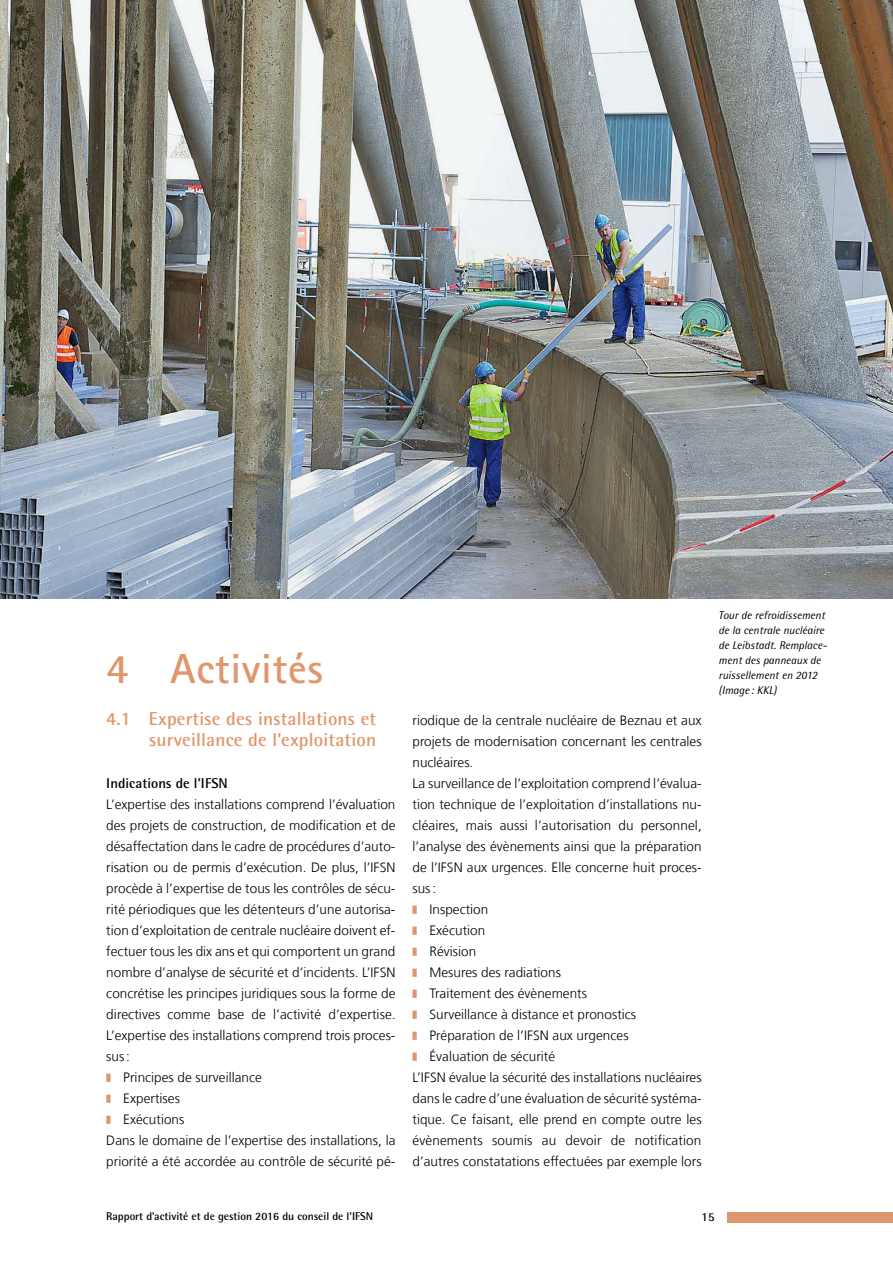
<style>
.page{position:relative;width:893px;height:1263px;background:#fff}
.page>*{position:absolute;margin:0;border:0;box-sizing:border-box;transform-origin:0 0}
.t1{font:700 42px "Rotis Sans Serif Pro";letter-spacing:.015em;color:#e0966c}
.t2{font:700 18.75px/21px "Rotis Semi Sans Pro";letter-spacing:.01em;color:#e0966c;text-align:right}
.t3{font:700 14.25px "Rotis Semi Sans Pro";letter-spacing:.005em;color:#000}
.t4{font:300 13.5px "Frutiger LT Com";letter-spacing:.005em;color:#000}
.t5{font:700 12px "Rotis Semi Sans Pro";color:#000}
.t6{font:italic 11.25px/15px "Rotis Semi Sans Pro";color:#000}
.t7{font:700 11.25px "Rotis Semi Sans Pro";color:#000}
</style>
<div class="page">
<div style="left:727px;top:1212px;width:166px;height:10px;background:#e0966c"></div>
<img style="left:0;top:0;width:893px;height:599px">
<div style="left:106px;top:1073px;width:5px;height:9px;background:#e0966c"></div>
<div style="left:106px;top:1094px;width:5px;height:9px;background:#e0966c"></div>
<div style="left:106px;top:1115px;width:5px;height:9px;background:#e0966c"></div>
<div style="left:412px;top:905px;width:5px;height:9px;background:#e0966c"></div>
<div style="left:412px;top:926px;width:5px;height:9px;background:#e0966c"></div>
<div style="left:412px;top:947px;width:5px;height:9px;background:#e0966c"></div>
<div style="left:412px;top:968px;width:5px;height:9px;background:#e0966c"></div>
<div style="left:412px;top:989px;width:5px;height:9px;background:#e0966c"></div>
<div style="left:412px;top:1010px;width:5px;height:9px;background:#e0966c"></div>
<div style="left:412px;top:1031px;width:5px;height:9px;background:#e0966c"></div>
<div style="left:412px;top:1052px;width:5px;height:9px;background:#e0966c"></div>
<h1 class="t1" style="left:106px;top:642px;width:218px">4 Activités</h1>
<h2 class="t2" style="left:106px;top:708px;width:271px">4.1 Expertise des installations et surveillance de l’exploitation</h2>
<p class="t3" style="left:106px;top:774px;width:123px">Indications de l’IFSN</p>
<p class="t4" style="left:106px;top:796px;width:291px">L’expertise des installations comprend l’évaluation</p>
<p class="t4" style="left:106px;top:817px;width:291px">des projets de construction, de modification et de</p>
<p class="t4" style="left:106px;top:838px;width:291px">désaffectation dans le cadre de procédures d’auto-</p>
<p class="t4" style="left:106px;top:859px;width:291px">risation ou de permis d’exécution. De plus, l’IFSN</p>
<p class="t4" style="left:106px;top:880px;width:291px">procède à l’expertise de tous les contrôles de sécu-</p>
<p class="t4" style="left:106px;top:901px;width:291px">rité périodiques que les détenteurs d’une autorisa-</p>
<p class="t4" style="left:106px;top:922px;width:291px">tion d’exploitation de centrale nucléaire doivent ef-</p>
<p class="t4" style="left:106px;top:943px;width:291px">fectuer tous les dix ans et qui comportent un grand</p>
<p class="t4" style="left:106px;top:964px;width:291px">nombre d’analyse de sécurité et d’incidents. L’IFSN</p>
<p class="t4" style="left:106px;top:985px;width:291px">concrétise les principes juridiques sous la forme de</p>
<p class="t4" style="left:106px;top:1006px;width:291px">directives comme base de l’activité d’expertise.</p>
<p class="t4" style="left:106px;top:1027px;width:291px">L’expertise des installations comprend trois proces-</p>
<p class="t4" style="left:106px;top:1048px;width:25px">sus:</p>
<p class="t4" style="left:123px;top:1069px;width:140px">Principes de surveillance</p>
<p class="t4" style="left:123px;top:1090px;width:58px">Expertises</p>
<p class="t4" style="left:123px;top:1111px;width:63px">Exécutions</p>
<p class="t4" style="left:106px;top:1132px;width:291px">Dans le domaine de l’expertise des installations, la</p>
<p class="t4" style="left:106px;top:1153px;width:291px">priorité a été accordée au contrôle de sécurité pé-</p>
<p class="t4" style="left:412px;top:712px;width:291px">riodique de la centrale nucléaire de Beznau et aux</p>
<p class="t4" style="left:412px;top:733px;width:291px">projets de modernisation concernant les centrales</p>
<p class="t4" style="left:412px;top:754px;width:62px">nucléaires.</p>
<p class="t4" style="left:412px;top:775px;width:291px">La surveillance de l’exploitation comprend l’évalua-</p>
<p class="t4" style="left:412px;top:796px;width:291px">tion technique de l’exploitation d’installations nu-</p>
<p class="t4" style="left:412px;top:817px;width:291px">cléaires, mais aussi l’autorisation du personnel,</p>
<p class="t4" style="left:412px;top:838px;width:291px">l’analyse des évènements ainsi que la préparation</p>
<p class="t4" style="left:412px;top:859px;width:291px">de l’IFSN aux urgences. Elle concerne huit proces-</p>
<p class="t4" style="left:412px;top:880px;width:25px">sus:</p>
<p class="t4" style="left:429px;top:901px;width:60px">Inspection</p>
<p class="t4" style="left:429px;top:922px;width:57px">Exécution</p>
<p class="t4" style="left:429px;top:943px;width:48px">Révision</p>
<p class="t4" style="left:429px;top:964px;width:133px">Mesures des radiations</p>
<p class="t4" style="left:429px;top:985px;width:159px">Traitement des évènements</p>
<p class="t4" style="left:429px;top:1006px;width:208px">Surveillance à distance et pronostics</p>
<p class="t4" style="left:429px;top:1027px;width:201px">Préparation de l’IFSN aux urgences</p>
<p class="t4" style="left:429px;top:1048px;width:127px">Évaluation de sécurité</p>
<p class="t4" style="left:412px;top:1069px;width:291px">L’IFSN évalue la sécurité des installations nucléaires</p>
<p class="t4" style="left:412px;top:1090px;width:291px">dans le cadre d’une évaluation de sécurité systéma-</p>
<p class="t4" style="left:412px;top:1111px;width:291px">tique. Ce faisant, elle prend en compte outre les</p>
<p class="t4" style="left:412px;top:1132px;width:290px">évènements soumis au devoir de notification</p>
<p class="t4" style="left:412px;top:1153px;width:291px">d’autres constatations effectuées par exemple lors</p>
<p class="t6" style="left:719px;top:607px;width:110px">Tour de refroidissement de la centrale nucléaire de Leibstadt. Remplace&shy;ment des panneaux de ruissellement en 2012 (Image : KKL)</p>
<p class="t7" style="left:106px;top:1209px;width:268px">Rapport d’activité et de gestion 2016 du conseil de l’IFSN</p>
<p class="t5" style="left:702px;top:1210px;width:14px">15</p>
</div>
